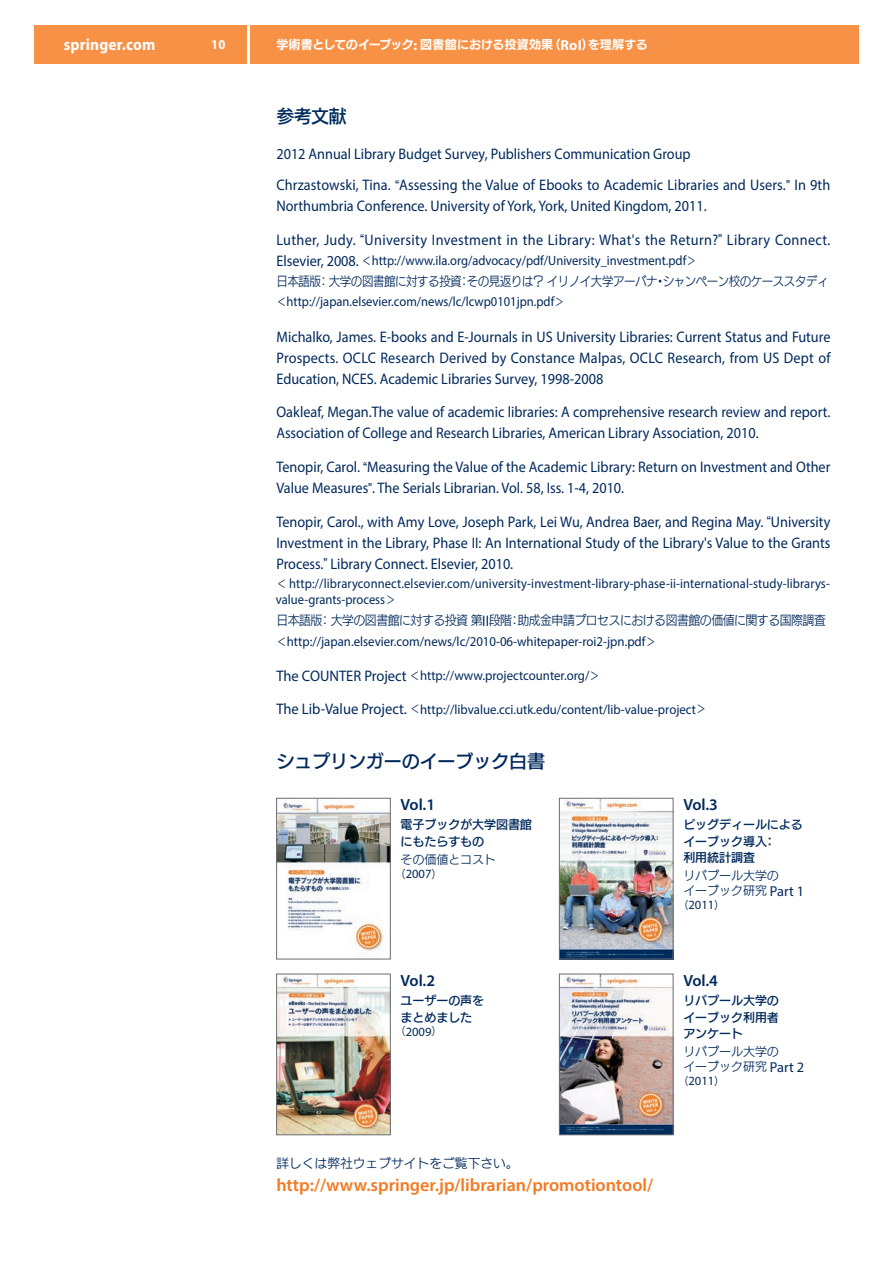
<style>
.page{position:relative;width:893px;height:1263px;background:#fff}
.page>*{position:absolute;margin:0;border:0;box-sizing:border-box;transform-origin:0 0}
.t1{font:600 18px "Myriad Pro";color:#f47921}
.t2{font:18px "New Rodin Pro N DB";letter-spacing:-.005em;color:#00295c}
.t3{font:18px "New Rodin Pro N DB";color:#002d5e}
.t4{font:700 semi-condensed 16.5px "Myriad Pro";letter-spacing:.01em;color:#fff}
.t5{font:600 16.2px "Myriad Pro";letter-spacing:-.025em;color:#00295c}
.t6{font:15.3px/21px "Myriad Pro";color:#00295c;scale:.93 1}
.t7{font:15.3px "Myriad Pro";letter-spacing:.025em;color:#00295c;scale:.93 1}
.t8{font:13.5px/15.8px "Myriad Pro";color:#00295c;scale:.93 1}
.t9{font:13.5px "Myriad Pro";color:#00295c;scale:.95 1}
.t10{font:700 semi-condensed 13.5px "Myriad Pro";color:#fff}
.t11{font:12.75px "New Rodin Pro N M";letter-spacing:-.04em;color:#00295c;scale:.9 1}
.t12{font:12.75px "New Rodin Pro N M";letter-spacing:-.04em;color:#00295c;scale:.93 1}
.t13{font:12.75px "New Rodin Pro N M";color:#00295c}
.t14{font:12.6px "Myriad Pro";letter-spacing:-.005em;color:#00295c}
.t15{font:12px/16.5px "New Rodin Pro N DB";letter-spacing:-.005em;color:#00295c}
.t16{font:12px/15px "New Rodin Pro N M";letter-spacing:-.005em;color:#00295c}
.t17{font:12px "New Rodin Pro N B";color:#fff}
.s1{font-family:"Myriad Pro";font-weight:700;font-size:14.4px}
.s2{font-family:"New Rodin Pro N M";font-size:12.75px}
.s3{font-size:15.3px}
.s4{font-family:"New Rodin Pro N M";font-size:11.25px}
.s5{font-family:"Myriad Pro";font-size:15.3px}
.s6{font-family:"New Rodin Pro N M";font-size:10.5px}
.s7{font-family:"Myriad Pro";font-size:14.4px}
</style>
<div class="page">
<div style="left:34px;top:26px;width:213px;height:38px;background:#f69146"></div>
<div style="left:251px;top:26px;width:608px;height:38px;background:#f69146"></div>
<img style="left:278px;top:800px;width:111px;height:153px">
<div style="left:276px;top:798px;width:115px;height:161px;border:1px solid #6c6d70"></div>
<img style="left:278px;top:976px;width:111px;height:157px">
<div style="left:276px;top:974px;width:115px;height:161px;border:1px solid #6c6d70"></div>
<img style="left:561px;top:800px;width:110px;height:157px">
<div style="left:559px;top:798px;width:114px;height:161px;border:1px solid #6c6d70"></div>
<img style="left:561px;top:976px;width:110px;height:157px">
<div style="left:559px;top:974px;width:114px;height:161px;border:1px solid #6c6d70"></div>
<p class="t4" style="left:64px;top:35px;width:93px">springer.com</p>
<p class="t10" style="left:211px;top:37px;width:16px">10</p>
<p class="t17" style="left:276px;top:35px;width:373px">学術書としてのイーブック<span class="s1">:</span> 図書館における投資効果（<span class="s1">RoI</span>）を理解する</p>
<p class="t3" style="left:276px;top:100px;width:72px">参考文献</p>
<p class="t6" style="left:276px;top:137px;width:597px;line-height:31.5px">2012 Annual Library Budget Survey, Publishers Communication Group<br>Chrzastowski, Tina. <span class="s2">“</span>Assessing the Value of Ebooks to Academic Libraries and Users.<span class="s2">”</span> In 9th</p>
<p class="t6" style="left:276px;top:195px;width:464px">Northumbria Conference. University of York, York, United Kingdom, 2011.</p>
<p class="t7" style="left:276px;top:230px;width:597px">Luther, Judy. <span class="s2">“</span>University Investment in the Library: What's the Return?<span class="s2">”</span> Library Connect.</p>
<p class="t8" style="left:276px;top:253px;width:453px"><span class="s3">Elsevier, 2008.</span> <span class="s4">＜</span>http://www.ila.org/advocacy/pdf/University_investment.pdf<span class="s4">＞</span></p>
<p class="t11" style="left:276px;top:271px;width:615px">日本語版：大学の図書館に対する投資：その見返りは？イリノイ大学アーバナ・シャンペーン校のケーススタディ</p>
<p class="t8" style="left:276px;top:294px;width:311px"><span class="s4">＜</span>http://japan.elsevier.com/news/lc/lcwp0101jpn.pdf<span class="s4">＞</span></p>
<p class="t6" style="left:276px;top:326px;width:597px;text-align:justify">Michalko, James. E-books and E-Journals in US University Libraries: Current Status and Future Prospects. OCLC Research Derived by Constance Malpas, OCLC Research, from US Dept of Education, NCES. Academic Libraries Survey, 1998-2008</p>
<p class="t6" style="left:276px;top:401px;width:597px">Oakleaf, Megan.The value of academic libraries: A comprehensive research review and report.<br>Association of College and Research Libraries, American Library Association, 2010.</p>
<p class="t6" style="left:276px;top:456px;width:597px">Tenopir, Carol. <span class="s2">“</span>Measuring the Value of the Academic Library: Return on Investment and Other<br>Value Measures<span class="s2">”</span>. The Serials Librarian. Vol. 58, Iss. 1-4, 2010.</p>
<p class="t6" style="left:276px;top:511px;width:597px;text-align:justify">Tenopir, Carol., with Amy Love, Joseph Park, Lei Wu, Andrea Baer, and Regina May. <span class="s2">“</span>University Investment in the Library, Phase II: An International Study of the Library's Value to the Grants Process.<span class="s2">”</span> Library Connect. Elsevier, 2010.</p>
<p class="t8" style="left:276px;top:576px;width:597px"><span class="s4">＜</span> http://libraryconnect.elsevier.com/university-investment-library-phase-ii-international-study-librarys&shy;value-grants-process<span class="s4">＞</span></p>
<p class="t12" style="left:276px;top:610px;width:592px">日本語版：大学の図書館に対する投資第<span class="s5">II</span>段階：助成金申請プロセスにおける図書館の価値に関する国際調査</p>
<p class="t9" style="left:276px;top:633px;width:412px"><span class="s4">＜</span>http://japan.elsevier.com/news/lc/2010-06-whitepaper-roi2-jpn.pdf<span class="s4">＞　</span></p>
<p class="t9" style="left:276px;top:667px;width:342px"><span class="s3">The COUNTER Project</span> <span class="s4">＜</span>http://www.projectcounter.org/<span class="s4">＞</span></p>
<p class="t9" style="left:276px;top:701px;width:454px"><span class="s3">The Lib-Value Project.</span> <span class="s4">＜</span>http://libvalue.cci.utk.edu/content/lib-value-project<span class="s4">＞</span></p>
<p class="t2" style="left:276px;top:745px;width:270px">シュプリンガーのイーブック白書</p>
<p class="t5" style="left:401px;top:794px;width:36px">Vol.1</p>
<p class="t15" style="left:401px;top:816px;width:133px">電子ブックが大学図書館にもたらすもの</p>
<p class="t16" style="left:401px;top:851px;width:97px">その価値とコスト</p>
<p class="t14" style="left:395px;top:866px;width:48px"><span class="s6">（</span>2007<span class="s6">）</span></p>
<p class="t5" style="left:683px;top:794px;width:36px">Vol.3</p>
<p class="t15" style="left:683px;top:816px;width:121px">ビッグディールによるイーブック導入：<br>利用統計調査</p>
<p class="t16" style="left:683px;top:867px;width:122px">リバプール大学の<br>イーブック研究 <span class="s7">Part 1</span></p>
<p class="t14" style="left:678px;top:897px;width:48px"><span class="s6">（</span>2011<span class="s6">）</span></p>
<p class="t5" style="left:401px;top:970px;width:36px">Vol.2</p>
<p class="t15" style="left:401px;top:991px;width:85px">ユーザーの声をまとめました</p>
<p class="t14" style="left:395px;top:1024px;width:48px"><span class="s6">（</span>2009<span class="s6">）</span></p>
<p class="t13" style="left:276px;top:1152px;width:244px">詳しくは弊社ウェブサイトをご覧下さい。</p>
<p class="t1" style="left:276px;top:1174px;width:378px">http://www.springer.jp/librarian/promotiontool/</p>
<p class="t5" style="left:683px;top:970px;width:36px">Vol.4</p>
<p class="t15" style="left:683px;top:991px;width:97px;text-align:justify">リバプール大学のイーブック利用者アンケート</p>
<p class="t16" style="left:683px;top:1043px;width:122px">リバプール大学の<br>イーブック研究 <span class="s7">Part 2</span></p>
<p class="t14" style="left:678px;top:1073px;width:48px"><span class="s6">（</span>2011<span class="s6">）</span></p>
</div>
